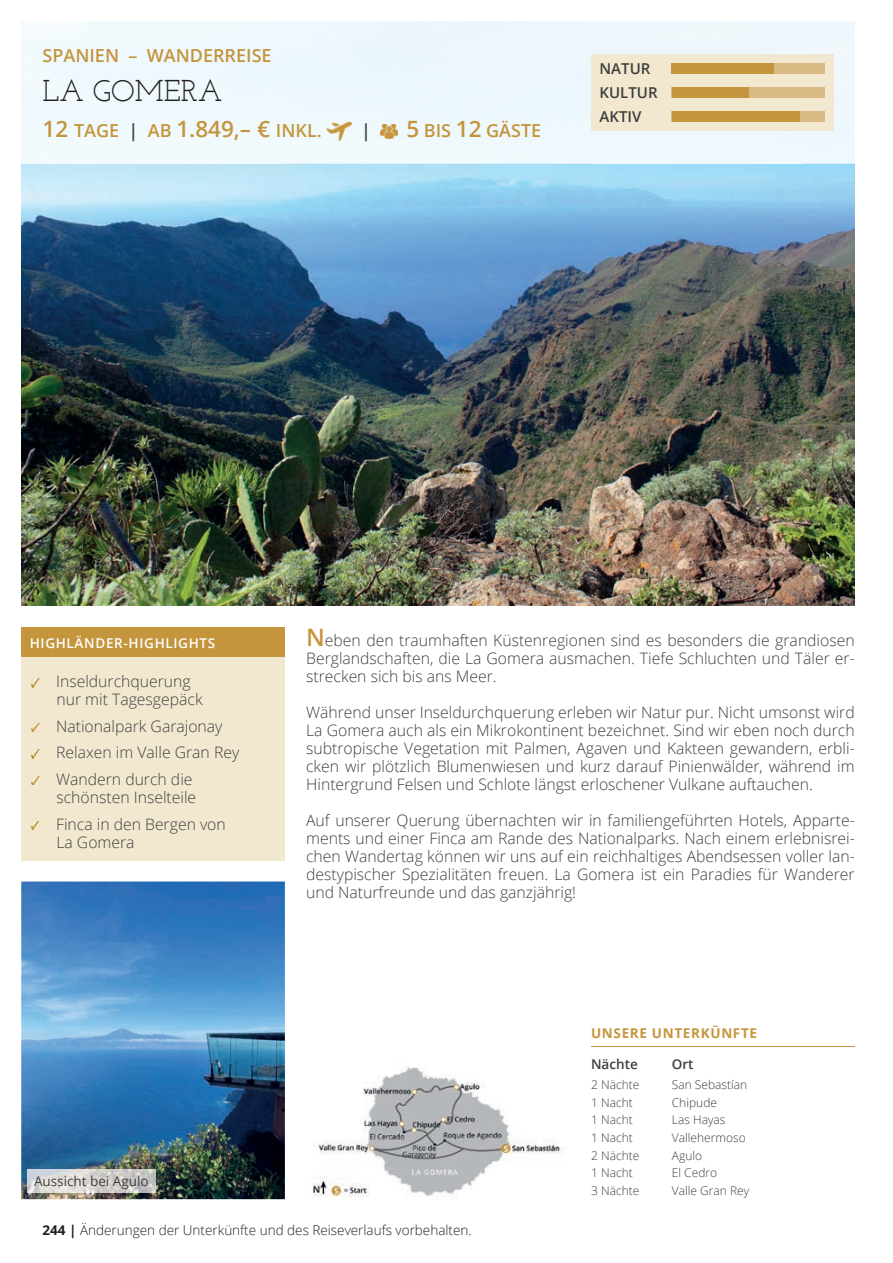
<style>
.page{position:relative;width:893px;height:1263px;background:#fff}
.page>*{position:absolute;margin:0;border:0;box-sizing:border-box;transform-origin:0 0}
.t1{font:30px "Josefin Slab";color:#231f20}
.t2{font:600 18px "Open Sans";color:#c4953c}
.t3{font:600 18px "Open Sans";color:#3e3e3f}
.t4{font:300 15.75px/18px "Open Sans";color:#3e3e3f;text-align:justify}
.t5{font:600 15px/24px "Open Sans";color:#3e3e3f}
.t6{font:300 13.5px "Open Sans";color:#231f20}
.t7{font:600 13.5px "Open Sans";letter-spacing:.05em;color:#fff}
.t8{font:700 13.5px "Open Sans";letter-spacing:.05em;color:#c4953c}
.t9{font:13.5px "Open Sans";color:#3e3e3f}
.t10{font:600 13.5px "Open Sans";color:#3e3e3f}
.t11{font:300 12px "Open Sans";color:#3e3e3f}
.s1{font-size:22.5px}
.s2{color:#3e3e3f}
.s3{font-weight:600;font-size:24px;color:#c4953c}
.s4{font-weight:700}
</style>
<div class="page">
<img style="left:21px;top:164px;width:834px;height:442px">
<div style="left:803px;top:68px;width:52px;height:96px;background:#eef8fd"></div>
<img style="left:326px;top:122px;width:26px;height:18px">
<img style="left:380px;top:124px;width:18px;height:15px">
<img style="left:312px;top:1067px;width:253px;height:130px">
<div style="left:591px;top:54px;width:242px;height:77px;background:#f1e8cf"></div>
<div style="left:672px;top:111px;width:153px;height:11px;background:#d9ba82"></div>
<div style="left:672px;top:87px;width:153px;height:11px;background:#d9ba82"></div>
<div style="left:672px;top:63px;width:153px;height:11px;background:#d9ba82"></div>
<div style="left:672px;top:63px;width:102px;height:11px;background:#c4953c"></div>
<div style="left:672px;top:87px;width:76px;height:11px;background:#c4953c"></div>
<div style="left:672px;top:111px;width:127px;height:11px;background:#c4953c"></div>
<div style="left:21px;top:638px;width:264px;height:222px;background:#f1e8cf"></div>
<div style="left:21px;top:627px;width:264px;height:30px;background:#c4953c"></div>
<svg style="left:32px;top:679px;width:8px;height:8px"></svg>
<svg style="left:32px;top:723px;width:8px;height:9px"></svg>
<svg style="left:32px;top:750px;width:8px;height:8px"></svg>
<svg style="left:32px;top:776px;width:8px;height:9px"></svg>
<svg style="left:32px;top:821px;width:8px;height:8px"></svg>
<img style="left:21px;top:881px;width:264px;height:318px">
<img style="left:28px;top:1170px;width:127px;height:23px">
<hr style="left:591px;top:1046px;width:264px;height:1px;background:#c4953c">
<p class="t2" style="left:43px;top:43px;width:231px">SPANIEN – WANDERREISE</p>
<h1 class="t1" style="left:43px;top:73px;width:181px">LA GOMERA</h1>
<p class="t2" style="left:43px;top:118px;width:281px"><span class="s1">12</span> TAGE <span class="s2">|</span> AB <span class="s1">1.849,– €</span> INKL.</p>
<p class="t3" style="left:361px;top:118px;width:11px">|</p>
<p class="t2" style="left:406px;top:118px;width:136px"><span class="s1">5</span> BIS <span class="s1">12</span> GÄSTE</p>
<p class="t5" style="left:600px;top:56px;width:60px">NATUR<br>KULTUR<br>AKTIV</p>
<p class="t7" style="left:30px;top:634px;width:187px">HIGHLÄNDER-HIGHLIGHTS</p>
<p class="t4" style="left:56px;top:672px;width:148px">Inseldurchquerung nur mit Tagesgepäck</p>
<p class="t4" style="left:56px;top:712px;width:185px;line-height:26.5px;text-align:left">Nationalpark Garajonay<br>Relaxen im Valle Gran Rey<br>Wandern durch die</p>
<p class="t4" style="left:56px;top:783px;width:171px;line-height:26.5px">schönsten Inselteile<br>Finca in den Bergen von</p>
<p class="t4" style="left:56px;top:832px;width:80px">La Gomera</p>
<p class="t9" style="left:34px;top:1172px;width:116px">Aussicht bei Agulo</p>
<p class="t4" style="left:306px;top:630px;width:550px"><span class="s3">N</span>eben den traumhaften Küstenregionen sind es besonders die grandiosen Berglandschaften, die La Gomera ausmachen. Tiefe Schluchten und Täler er&shy;strecken sich bis ans Meer.</p>
<p class="t4" style="left:306px;top:702px;width:550px">Während unser Inseldurchquerung erleben wir Natur pur. Nicht umsonst wird La Gomera auch als ein Mikrokontinent bezeichnet. Sind wir eben noch durch subtropische Vegetation mit Palmen, Agaven und Kakteen gewandern, erbli&shy;cken wir plötzlich Blumenwiesen und kurz darauf Pinienwälder, während im Hintergrund Felsen und Schlote längst erloschener Vulkane auftauchen.</p>
<p class="t4" style="left:306px;top:810px;width:550px">Auf unserer Querung übernachten wir in familiengeführten Hotels, Apparte&shy;ments und einer Finca am Rande des Nationalparks. Nach einem erlebnisrei&shy;chen Wandertag können wir uns auf ein reichhaltiges Abendsessen voller lan&shy;destypischer Spezialitäten freuen. La Gomera ist ein Paradies für Wanderer und Naturfreunde und das ganzjährig!</p>
<p class="t8" style="left:591px;top:1023px;width:168px">UNSERE UNTERKÜNFTE</p>
<p class="t10" style="left:591px;top:1054px;width:48px">Nächte</p>
<p class="t10" style="left:672px;top:1054px;width:23px">Ort</p>
<p class="t11" style="left:591px;top:1076px;width:50px">2 Nächte</p>
<p class="t11" style="left:672px;top:1076px;width:77px">San Sebastían</p>
<p class="t11" style="left:591px;top:1094px;width:43px">1 Nacht</p>
<p class="t11" style="left:672px;top:1094px;width:47px">Chipude</p>
<p class="t11" style="left:591px;top:1111px;width:43px">1 Nacht</p>
<p class="t11" style="left:672px;top:1111px;width:55px">Las Hayas</p>
<p class="t11" style="left:591px;top:1129px;width:43px">1 Nacht</p>
<p class="t11" style="left:672px;top:1129px;width:75px">Vallehermoso</p>
<p class="t11" style="left:591px;top:1147px;width:50px">2 Nächte</p>
<p class="t11" style="left:672px;top:1147px;width:32px">Agulo</p>
<p class="t11" style="left:591px;top:1165px;width:43px">1 Nacht</p>
<p class="t11" style="left:672px;top:1165px;width:47px">El Cedro</p>
<p class="t11" style="left:591px;top:1182px;width:50px">3 Nächte</p>
<p class="t11" style="left:672px;top:1182px;width:79px">Valle Gran Rey</p>
<p class="t6" style="left:43px;top:1221px;width:431px"><span class="s4">244 |</span> Änderungen der Unterkünfte und des Reiseverlaufs vorbehalten.</p>
</div>
